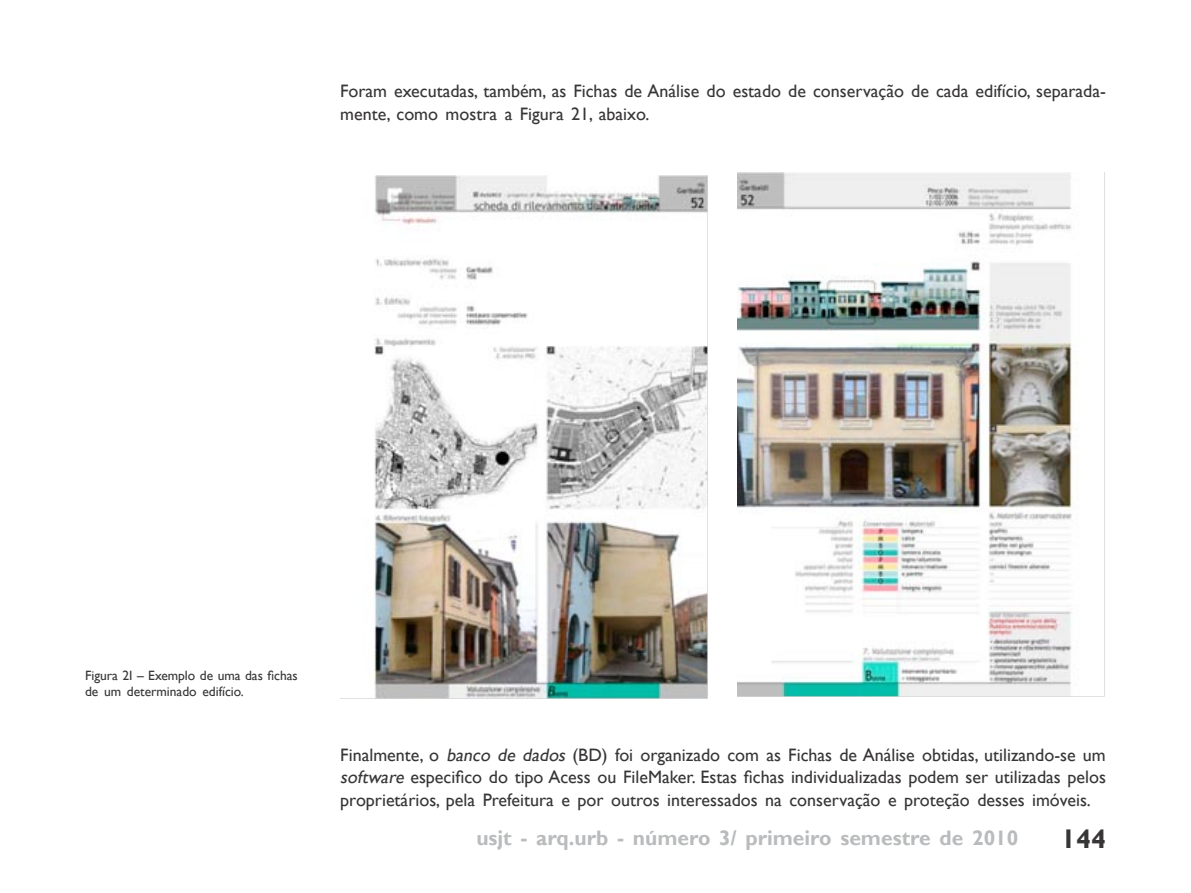
<style>
.page{position:relative;width:1191px;height:893px;background:#fff}
.page>*{position:absolute;margin:0;border:0;box-sizing:border-box;transform-origin:0 0}
.t1{font:700 27px "Gill Sans";color:#373535}
.t2{font:700 21px "Gill Sans";color:#b9bbbd}
.TEXTO{font:18px/22.5px "Gill Sans";color:#373535}
.FIGURA{font:13.5px/16.5px "Gill Sans";color:#373535}
.s1{font-style:italic}
</style>
<div class="page">
<img style="left:340px;top:176px;width:368px;height:523px">
<img style="left:737px;top:173px;width:368px;height:524px">
<p class="TEXTO" style="left:340px;top:81px;width:767px">Foram executadas, também, as Fichas de Análise do estado de conservação de cada edifício, separada&shy;mente, como mostra a Figura 21, abaixo.</p>
<p class="FIGURA" style="left:85px;top:667px;width:214px">Figura 2I – Exemplo de uma das fichas de um determinado edifício.</p>
<p class="TEXTO" style="left:340px;top:744px;width:767px;text-align:justify">Finalmente, o <span class="s1">banco de dados</span> (BD) foi organizado com as Fichas de Análise obtidas, utilizando-se um <span class="s1">software</span> especifico do tipo Acess ou FileMaker. Estas fichas individualizadas podem ser utilizadas pelos proprietários, pela Prefeitura e por outros interessados na conservação e proteção desses imóveis.</p>
<p class="t2" style="left:476px;top:825px;width:543px">usjt - arq.urb - número 3/ primeiro semestre de 2010</p>
<h1 class="t1" style="left:1061px;top:822px;width:46px">144</h1>
</div>
